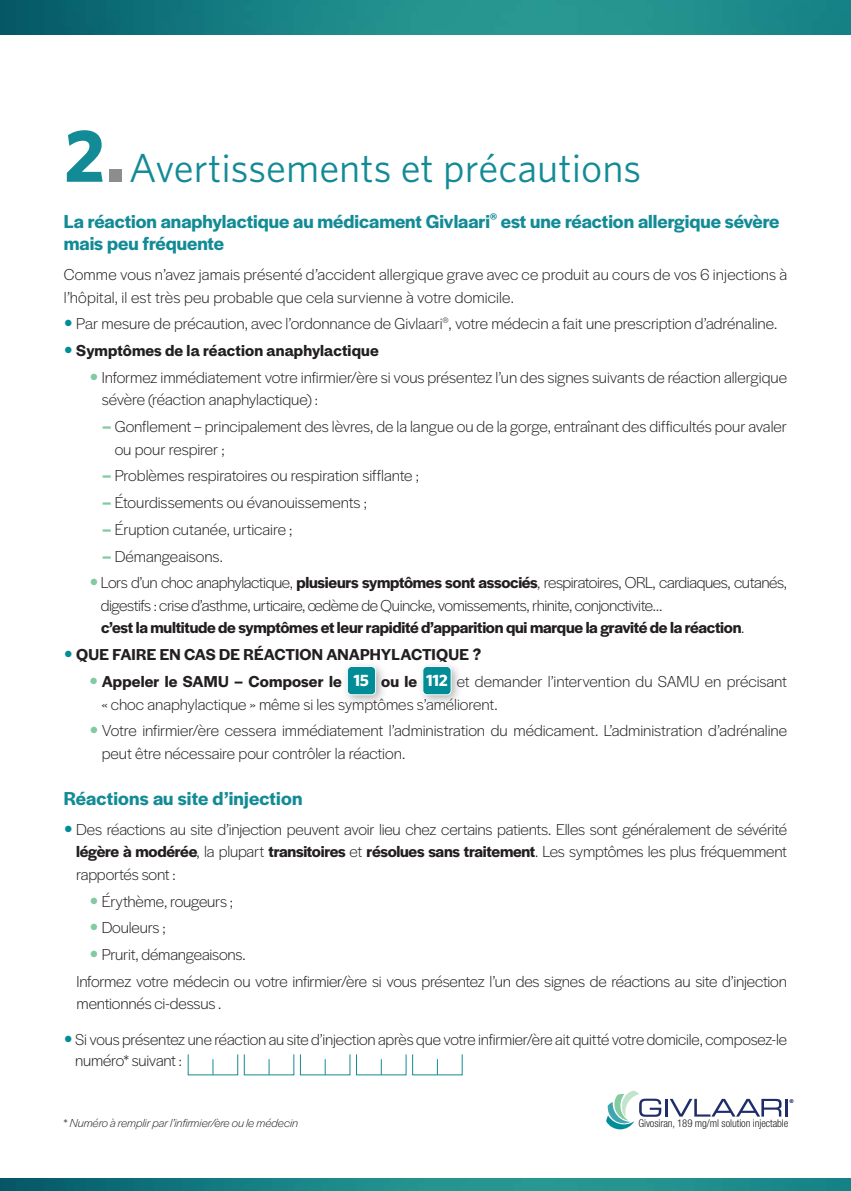
<style>
.page{position:relative;width:851px;height:1191px;background:#fff}
.page>*{position:absolute;margin:0;border:0;box-sizing:border-box;transform-origin:0 0}
.t1{font:40.5px "Whitney";color:#138b96}
.t2{font:600 19.5px/22.5px "Halyard Display";color:#138b96}
.t3{font:300 16.5px/22.5px "Halyard Display";letter-spacing:-.01em;color:#231f20}
.t4{font:300 16.5px/22.5px "Halyard Display";letter-spacing:-.03em;color:#231f20}
.t5{font:600 16.5px/26.8px "Halyard Display";letter-spacing:.005em;color:#231f20}
.t6{font:italic 300 12px "Halyard Display";color:#231f20}
.t7{font:300 condensed 10.8px "Helvetica Neue LT Std";letter-spacing:-.005em;color:#231f20}
.t8{font:800 condensed 5.4px "Helvetica Neue LT Std";color:#202d69}
.s1{font-weight:700;font-size:75px}
.s2{font-weight:700;font-size:75px;color:#8c8d8f}
.s3{font-weight:600}
.s4{font-weight:700;color:#82cba1}
.s5{font-family:"Whitney";font-weight:700;color:#fff}
.s6{font-weight:300}
.s7{font-style:normal}
</style>
<div class="page">
<hr style="left:784px;top:1098px;width:3px;height:18px;background:#202d69">
<svg style="left:606px;top:1090px;width:175px;height:39px"></svg>
<img style="left:0;top:0;width:850px;height:34px">
<img style="left:0;top:1178px;width:850px;height:13px">
<div style="left:341px;top:660px;width:46px;height:46px;background:#231f20;opacity:.34"></div>
<div style="left:347px;top:666px;width:28px;height:29px;background:#008d97;border-radius:4px"></div>
<div style="left:347px;top:666px;width:29px;height:29px;border:1px solid #fff;border-radius:4px"></div>
<div style="left:417px;top:660px;width:45px;height:46px;background:#231f20;opacity:.34"></div>
<div style="left:423px;top:666px;width:28px;height:29px;background:#008d97;border-radius:4px"></div>
<div style="left:422px;top:666px;width:29px;height:29px;border:1px solid #fff;border-radius:4px"></div>
<svg style="left:212px;top:1059px;width:1px;height:16px"></svg>
<svg style="left:269px;top:1059px;width:1px;height:16px"></svg>
<svg style="left:325px;top:1059px;width:1px;height:16px"></svg>
<svg style="left:381px;top:1059px;width:1px;height:16px"></svg>
<svg style="left:437px;top:1059px;width:1px;height:16px"></svg>
<h1 class="t1" style="left:64px;top:144px;width:579px"><span class="s1">2</span><span class="s2">.</span>Avertissements et précautions</h1>
<p class="t2" style="left:64px;top:209px;width:717px">La réaction anaphylactique au médicament Givlaari<sup>®</sup> est une réaction allergique sévère mais peu fréquente</p>
<p class="t3" style="left:64px;top:262px;width:724px">Comme vous n’avez jamais présenté d’accident allergique grave avec ce produit au cours de vos 6 injections à l’hôpital, il est très peu probable que cela survienne à votre domicile.</p>
<p class="t3" style="left:76px;top:309px;width:702px;line-height:26.7px">Par mesure de précaution, avec l’ordonnance de Givlaari<sup>®</sup>, votre médecin a fait une prescription d’adrénaline.<br><span class="s3">Symptômes de la réaction anaphylactique</span></p>
<p class="t3" style="left:102px;top:365px;width:686px">Informez immédiatement votre infirmier/ère si vous présentez l’un des signes suivants de réaction allergique sévère (réaction anaphylactique) :</p>
<p class="t3" style="left:115px;top:414px;width:673px;text-indent:-13px"><span class="s4">–</span> Gonflement – principalement des lèvres, de la langue ou de la gorge, entraînant des difficultés pour avaler ou pour respirer ;</p>
<p class="t3" style="left:102px;top:464px;width:318px"><span class="s4">–</span> Problèmes respiratoires ou respiration sifflante ;</p>
<p class="t3" style="left:102px;top:490px;width:266px"><span class="s4">–</span> Étourdissements ou évanouissements ;</p>
<p class="t3" style="left:102px;top:517px;width:192px"><span class="s4">–</span> Éruption cutanée, urticaire ;</p>
<p class="t3" style="left:101px;top:542px;width:687px;line-height:26.7px"><span class="s4">–</span> Démangeaisons.<br>Lors d’un choc anaphylactique, <span class="s3">plusieurs symptômes sont associés</span>, respiratoires, ORL, cardiaques, cutanés,</p>
<p class="t4" style="left:101px;top:593px;width:645px">digestifs : crise d’asthme, urticaire, œdème de Quincke, vomissements, rhinite, conjonctivite…<br><span class="s3">c’est la multitude de symptômes et leur rapidité d’apparition qui marque la gravité de la réaction</span>.</p>
<p class="t5" style="left:102px;top:640px;width:687px;text-indent:-26px">QUE FAIRE EN CAS DE RÉACTION ANAPHYLACTIQUE ?<br>Appeler le SAMU – Composer le <span class="s5">15</span> ou le <span class="s5">112</span> <span class="s6">et demander l’intervention du SAMU en précisant</span></p>
<p class="t3" style="left:102px;top:689px;width:686px;line-height:26.7px">« choc anaphylactique » même si les symptômes s’améliorent.<br>Votre infirmier/ère cessera immédiatement l’administration du médicament. L’administration d’adrénaline</p>
<p class="t3" style="left:102px;top:741px;width:305px">peut être nécessaire pour contrôler la réaction.</p>
<p class="t2" style="left:64px;top:786px;width:240px">Réactions au site d’injection</p>
<p class="t3" style="left:76px;top:817px;width:712px;text-align:justify">Des réactions au site d’injection peuvent avoir lieu chez certains patients. Elles sont généralement de sévérité <span class="s3">légère à modérée</span>, la plupart <span class="s3">transitoires</span> et <span class="s3">résolues sans traitement</span>. Les symptômes les plus fréquemment rapportés sont :</p>
<p class="t3" style="left:102px;top:889px;width:133px">Érythème, rougeurs ;</p>
<p class="t3" style="left:102px;top:915px;width:65px">Douleurs ;</p>
<p class="t3" style="left:102px;top:942px;width:145px">Prurit, démangeaisons.</p>
<p class="t3" style="left:77px;top:969px;width:711px">Informez votre médecin ou votre infirmier/ère si vous présentez l’un des signes de réactions au site d’injection</p>
<p class="t3" style="left:75px;top:985px;width:713px;line-height:35.2px">mentionnés ci-dessus .<br>Si vous présentez une réaction au site d’injection après que votre infirmier/ère ait quitté votre domicile, composez-le</p>
<p class="t3" style="left:75px;top:1048px;width:108px">numéro* suivant :</p>
<p class="t6" style="left:64px;top:1115px;width:236px"><span class="s7">*</span> Numéro à remplir par l’infirmier/ère ou le médecin</p>
<p class="t8" style="left:789px;top:1097px;width:6px">®</p>
<p class="t7" style="left:638px;top:1117px;width:151px">Givosiran, 189 mg/ml solution injectable</p>
</div>
